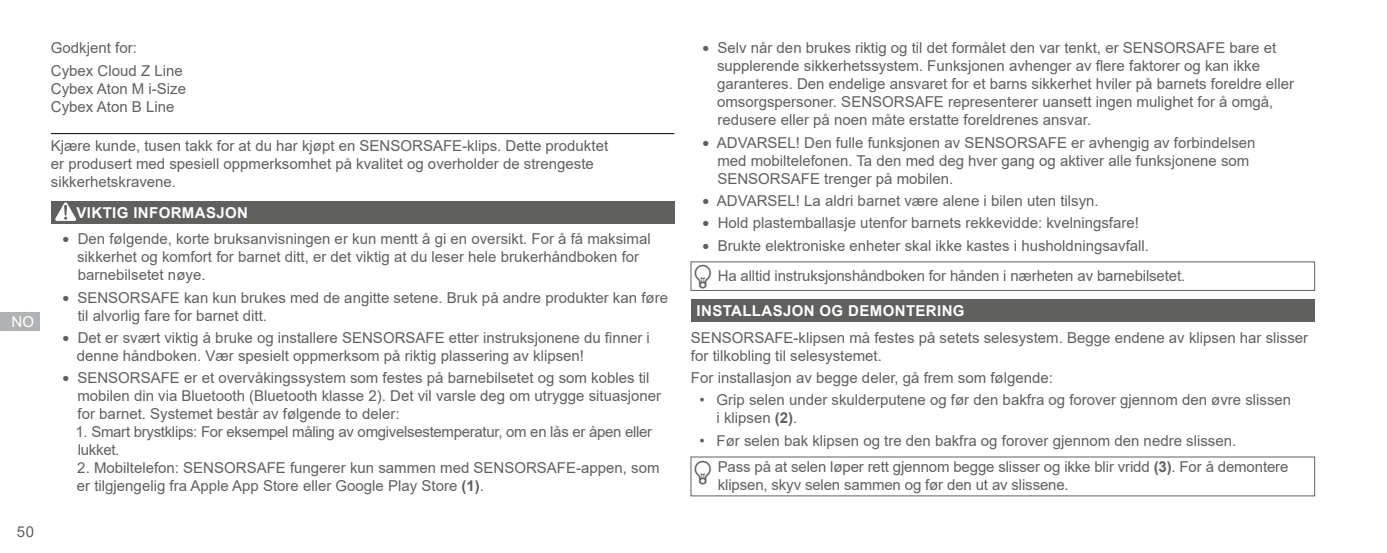
<style>
.page{position:relative;width:1387px;height:553px;background:#fff}
.page>*{position:absolute;margin:0;border:0;box-sizing:border-box;transform-origin:0 0}
.t1{font:15px/18px "Arial";color:#60605f}
.t2{font:15px/18px "Arial";letter-spacing:-.02em;color:#60605f}
.t3{font:700 15px "Arial";letter-spacing:.025em;color:#fff}
.t4{font:15px "Arial";color:#fff}
.s1{font-size:21px}
.s2{font-weight:700}
</style>
<div class="page">
<div style="left:0;top:312px;width:40px;height:18px;background:#b1b2b3"></div>
<hr style="left:51px;top:133px;width:623px;height:1px;background:#000">
<div style="left:51px;top:201px;width:623px;height:22px;background:#60605f"></div>
<svg style="left:55px;top:202px;width:21px;height:19px"></svg>
<div style="left:690px;top:261px;width:624px;height:30px;border:1px solid #60605f"></div>
<div style="left:691px;top:299px;width:623px;height:23px;background:#60605f"></div>
<p class="t4" style="left:11px;top:311px;width:24px">NO</p>
<p class="t1" style="left:17px;top:523px;width:19px">50</p>
<p class="t1" style="left:51px;top:37px;width:133px;line-height:22.2px">Godkjent for:<br>Cybex Cloud Z Line</p>
<p class="t1" style="left:51px;top:79px;width:137px">Cybex Aton M i-Size<br>Cybex Aton B Line</p>
<p class="t1" style="left:51px;top:137px;width:558px">Kjære kunde, tusen takk for at du har kjøpt en SENSORSAFE-klips. Dette produktet er produsert med spesiell oppmerksomhet på kvalitet og overholder de strengeste sikkerhetskravene.</p>
<p class="t3" style="left:77px;top:202px;width:173px">VIKTIG INFORMASJON</p>
<p class="t1" style="left:77px;top:230px;width:575px;text-indent:-15px"><span class="s1">•</span> Den følgende, korte bruksanvisningen er kun mentt å gi en oversikt. For å få maksimal sikkerhet og komfort for barnet ditt, er det viktig at du leser hele brukerhåndboken for barnebilsetet nøye.</p>
<p class="t1" style="left:78px;top:288px;width:591px;text-indent:-16px"><span class="s1">•</span> SENSORSAFE kan kun brukes med de angitte setene. Bruk på andre produkter kan føre til alvorlig fare for barnet ditt.</p>
<p class="t1" style="left:77px;top:328px;width:574px;text-indent:-15px"><span class="s1">•</span> Det er svært viktig å bruke og installere SENSORSAFE etter instruksjonene du finner i denne håndboken. Vær spesielt oppmerksom på riktig plassering av klipsen!</p>
<p class="t1" style="left:77px;top:369px;width:585px;text-indent:-15px"><span class="s1">•</span> SENSORSAFE er et overvåkingssystem som festes på barnebilsetet og som kobles til mobilen din via Bluetooth (Bluetooth klasse 2). Det vil varsle deg om utrygge situasjoner for barnet. Systemet består av følgende to deler:</p>
<p class="t2" style="left:76px;top:423px;width:578px">1. Smart brystklips: For eksempel måling av omgivelsestemperatur, om en lås er åpen eller lukket.</p>
<p class="t1" style="left:77px;top:459px;width:584px">2. Mobiltelefon: SENSORSAFE fungerer kun sammen med SENSORSAFE-appen, som er tilgjengelig fra Apple App Store eller Google Play Store <span class="s2">(1)</span>.</p>
<p class="t1" style="left:717px;top:39px;width:578px;text-indent:-15px"><span class="s1">•</span> Selv når den brukes riktig og til det formålet den var tenkt, er SENSORSAFE bare et supplerende sikkerhetssystem. Funksjonen avhenger av flere faktorer og kan ikke garanteres. Den endelige ansvaret for et barns sikkerhet hviler på barnets foreldre eller omsorgspersoner. SENSORSAFE representerer uansett ingen mulighet for å omgå, redusere eller på noen måte erstatte foreldrenes ansvar.</p>
<p class="t1" style="left:717px;top:133px;width:539px;text-indent:-15px"><span class="s1">•</span> ADVARSEL! Den fulle funksjonen av SENSORSAFE er avhengig av forbindelsen med mobiltelefonen. Ta den med deg hver gang og aktiver alle funksjonene som<br>SENSORSAFE trenger på mobilen.</p>
<p class="t1" style="left:702px;top:192px;width:398px"><span class="s1">•</span> ADVARSEL! La aldri barnet være alene i bilen uten tilsyn.</p>
<p class="t1" style="left:702px;top:214px;width:438px"><span class="s1">•</span> Hold plastemballasje utenfor barnets rekkevidde: kvelningsfare!</p>
<p class="t1" style="left:717px;top:230px;width:469px;line-height:30.9px;text-indent:-15px"><span class="s1">•</span> Brukte elektroniske enheter skal ikke kastes i husholdningsavfall.<br>Ha alltid instruksjonshåndboken for hånden i nærheten av barnebilsetet.</p>
<p class="t3" style="left:696px;top:300px;width:269px">INSTALLASJON OG DEMONTERING</p>
<p class="t1" style="left:691px;top:328px;width:618px">SENSORSAFE-klipsen må festes på setets selesystem. Begge endene av klipsen har slisser for tilkobling til selesystemet.</p>
<p class="t1" style="left:691px;top:369px;width:363px">For installasjon av begge deler, gå frem som følgende:</p>
<p class="t1" style="left:716px;top:391px;width:576px;text-indent:-17px">• Grip selen under skulderputene og før den bakfra og forover gjennom den øvre slissen i klipsen <span class="s2">(2)</span>.</p>
<p class="t1" style="left:717px;top:427px;width:572px;line-height:26.4px;text-indent:-18px">• Før selen bak klipsen og tre den bakfra og forover gjennom den nedre slissen.<br>Pass på at selen løper rett gjennom begge slisser og ikke blir vridd <span class="s2">(3)</span>. For å demontere</p>
<p class="t1" style="left:717px;top:476px;width:352px">klipsen, skyv selen sammen og før den ut av slissene.</p>
</div>
